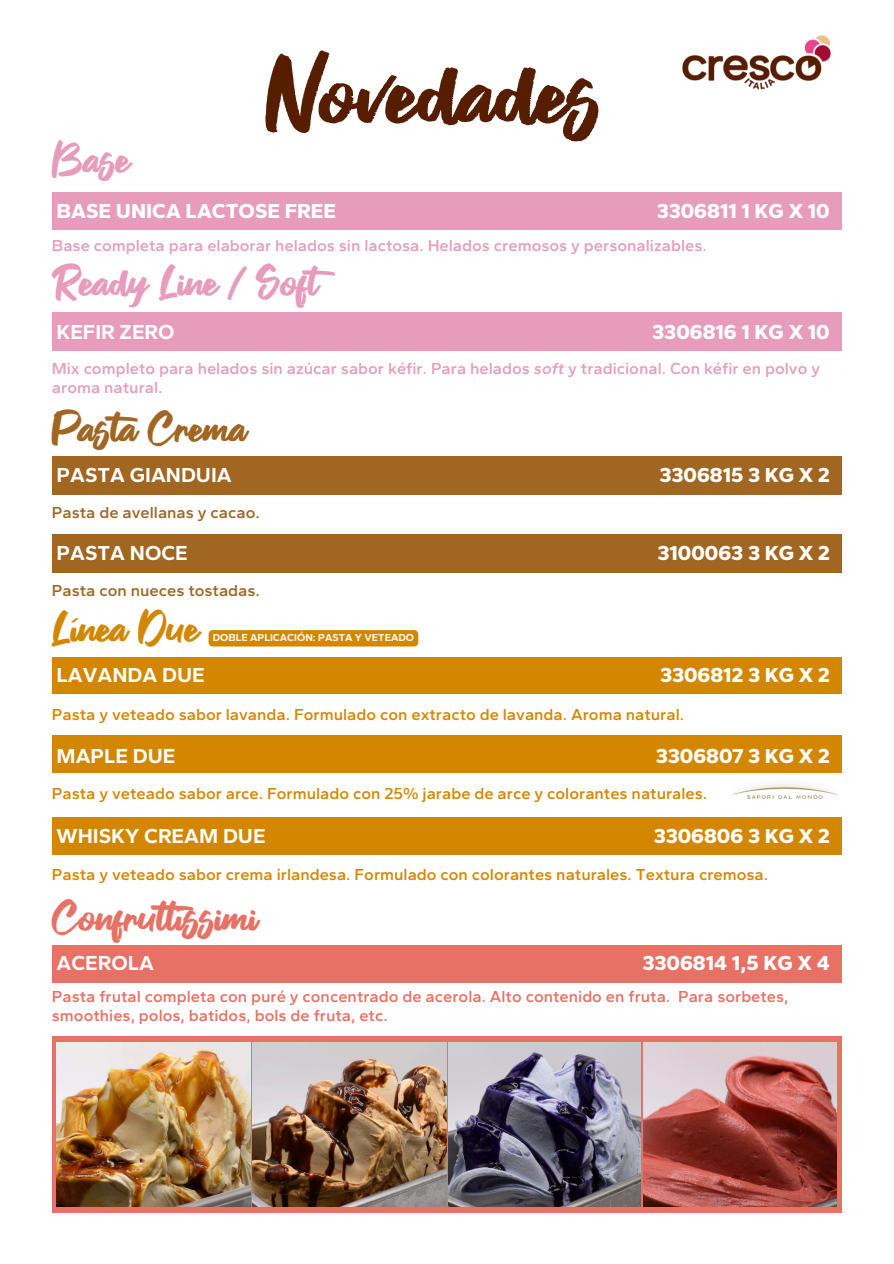
<style>
.page{position:relative;width:894px;height:1264px;background:#fff}
.page>*{position:absolute;margin:0;border:0;box-sizing:border-box;transform-origin:0 0}
.t1{font:105px "Fontgrab";color:#571d00}
.t2{font:48px "Fontgrab";color:#e79cbc}
.t3{font:48px "Fontgrab";color:#e87165}
.t4{font:48px "Fontgrab";color:#a06622}
.t5{font:48px "Fontgrab";color:#d38700}
.t6{font:800 21px "Gantari";color:#fff}
.t7{font:700 21px "Gantari";color:#fff}
.t8{font:600 16.5px "Gantari";color:#d38700}
.t9{font:600 16.5px/19.2px "Gantari";color:#e79cbc}
.t10{font:600 16.5px/19.2px "Gantari";color:#e87165}
.t11{font:600 16.5px "Gantari";color:#a06622}
.t12{font:700 10.5px "Gantari";color:#fff}
.s1{font-style:italic}
</style>
<div class="page">
<div style="left:52px;top:192px;width:789px;height:38px;background:#e79cbc"></div>
<div style="left:52px;top:313px;width:789px;height:38px;background:#e79cbc"></div>
<div style="left:52px;top:456px;width:789px;height:38px;background:#a06622"></div>
<div style="left:52px;top:657px;width:789px;height:36px;background:#d38700"></div>
<div style="left:52px;top:736px;width:789px;height:37px;background:#d38700"></div>
<div style="left:52px;top:817px;width:789px;height:37px;background:#d38700"></div>
<div style="left:52px;top:945px;width:789px;height:37px;background:#e87165"></div>
<svg style="left:52px;top:1036px;width:789px;height:176px;background:#dd7267"></svg>
<img style="left:57px;top:1042px;width:193px;height:164px">
<img style="left:252px;top:1042px;width:194px;height:164px">
<img style="left:448px;top:1042px;width:192px;height:164px">
<img style="left:643px;top:1042px;width:193px;height:164px">
<img style="left:682px;top:35px;width:149px;height:55px">
<img style="left:731px;top:760px;width:111px;height:39px">
<div style="left:208px;top:630px;width:210px;height:16px;background:#d38700;border-radius:4px"></div>
<div style="left:52px;top:534px;width:789px;height:39px;background:#a06622"></div>
<p class="t1" style="left:266px;top:36px;width:337px">Novedades</p>
<h3 class="t2" style="left:52px;top:133px;width:80px">Base</h3>
<h3 class="t6" style="left:57px;top:199px;width:281px">BASE UNICA LACTOSE FREE</h3>
<h4 class="t6" style="left:656px;top:199px;width:174px">3306811 1 KG X 10</h4>
<h2 class="t9" style="left:52px;top:236px;width:656px">Base completa para elaborar helados sin lactosa. Helados cremosos y personalizables.</h2>
<h3 class="t2" style="left:52px;top:256px;width:267px">Ready Line / Soft</h3>
<h3 class="t7" style="left:57px;top:319px;width:119px">KEFIR ZERO</h3>
<h4 class="t6" style="left:652px;top:319px;width:179px">3306816 1 KG X 10</h4>
<h2 class="t9" style="left:52px;top:358px;width:769px">Mix completo para helados sin azúcar sabor kéfir. Para helados <span class="s1">soft</span> y tradicional. Con kéfir en polvo y aroma natural.</h2>
<h2 class="t4" style="left:52px;top:401px;width:196px">Pasta Crema</h2>
<h3 class="t7" style="left:57px;top:463px;width:177px">PASTA GIANDUIA</h3>
<h3 class="t6" style="left:659px;top:463px;width:172px">3306815 3 KG X 2</h3>
<h4 class="t11" style="left:52px;top:502px;width:209px">Pasta de avellanas y cacao.</h4>
<h4 class="t7" style="left:57px;top:541px;width:133px">PASTA NOCE</h4>
<h2 class="t6" style="left:657px;top:541px;width:174px">3100063 3 KG X 2</h2>
<h3 class="t11" style="left:52px;top:580px;width:209px">Pasta con nueces tostadas.</h3>
<h1 class="t5" style="left:52px;top:601px;width:148px">Línea Due</h1>
<h3 class="t12" style="left:213px;top:631px;width:203px">DOBLE APLICACIÓN: PASTA Y VETEADO</h3>
<h3 class="t7" style="left:57px;top:663px;width:150px">LAVANDA DUE</h3>
<h3 class="t6" style="left:659px;top:663px;width:171px">3306812 3 KG X 2</h3>
<h4 class="t8" style="left:52px;top:704px;width:633px">Pasta y veteado sabor lavanda. Formulado con extracto de lavanda. Aroma natural.</h4>
<h2 class="t7" style="left:57px;top:743px;width:120px">MAPLE DUE</h2>
<p class="t6" style="left:655px;top:743px;width:175px">3306807 3 KG X 2</p>
<h3 class="t8" style="left:52px;top:783px;width:656px">Pasta y veteado sabor arce. Formulado con 25% jarabe de arce y colorantes naturales.</h3>
<h3 class="t7" style="left:57px;top:823px;width:210px">WHISKY CREAM DUE</h3>
<h4 class="t6" style="left:653px;top:823px;width:177px">3306806 3 KG X 2</h4>
<h3 class="t8" style="left:52px;top:865px;width:717px">Pasta y veteado sabor crema irlandesa. Formulado con colorantes naturales. Textura cremosa.</h3>
<h3 class="t3" style="left:52px;top:890px;width:207px">Confrut íssimi</h3>
<p class="t7" style="left:57px;top:951px;width:99px">ACEROLA</p>
<h4 class="t6" style="left:642px;top:951px;width:189px">3306814 1,5 KG X 4</h4>
<h3 class="t10" style="left:52px;top:987px;width:738px">Pasta frutal completa con puré y concentrado de acerola. Alto contenido en fruta. Para sorbetes, smoothies, polos, batidos, bols de fruta, etc.</h3>
</div>
